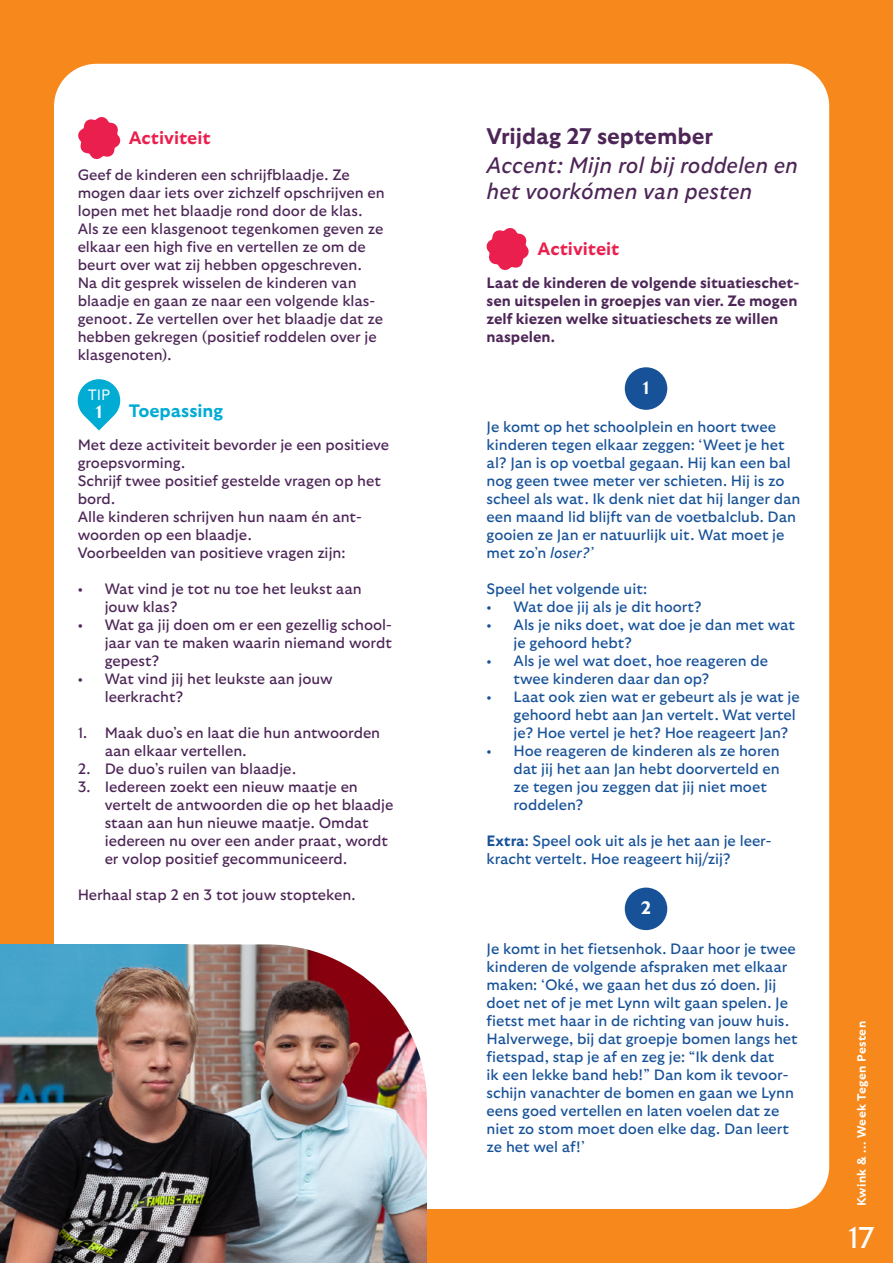
<style>
.page{position:relative;width:893px;height:1263px;background:#f7891c}
.page>*{position:absolute;margin:0;border:0;box-sizing:border-box;transform-origin:0 0}
.t1{font:30px "GT Ultra";color:#fff}
.t2{font:italic 22.5px/25.5px "GT Ultra";color:#4d2657}
.t3{font:700 22.5px "GT Ultra";color:#4d2657}
.t4{font:700 18px "GT Ultra";color:#eb1f4d}
.t5{font:700 18px "GT Ultra";color:#00abd4}
.t6{font:700 18px "GT Ultra";color:#fff}
.t7{font:15px/18px "GT Ultra";color:#175299}
.t8{font:15px/18px "GT Ultra";color:#4d2657}
.t9{font:700 15px/18px "GT Ultra";color:#4d2657}
.t10{font:300 15px "GT Ultra";color:#fff}
.t11{font:700 12px "GT Ultra";letter-spacing:.025em;color:#fff}
.s1{font-style:italic}
.s2{font-weight:700}
</style>
<div class="page">
<div style="left:54px;top:64px;width:775px;height:1145px;background:#fff;border-radius:43px"></div>
<svg style="left:78px;top:379px;width:42px;height:52px"></svg>
<svg style="left:78px;top:117px;width:43px;height:43px"></svg>
<svg style="left:486px;top:228px;width:43px;height:42px"></svg>
<div style="left:625px;top:367px;width:42px;height:43px;background:#175299;border-radius:50%"></div>
<div style="left:625px;top:887px;width:42px;height:43px;background:#175299;border-radius:50%"></div>
<img style="left:0;top:944px;width:427px;height:319px;border-radius:159px">
<img style="left:0;top:944px;width:189px;height:160px">
<img style="left:0;top:1104px;width:427px;height:159px">
<p class="t4" style="left:129px;top:128px;width:83px">Activiteit</p>
<p class="t8" style="left:78px;top:166px;width:308px">Geef de kinderen een schrijfblaadje. Ze mogen daar iets over zichzelf opschrijven en lopen met het blaadje rond door de klas.<br>Als ze een klasgenoot tegenkomen geven ze elkaar een high five en vertellen ze om de beurt over wat zij hebben opgeschreven.<br>Na dit gesprek wisselen de kinderen van blaadje en gaan ze naar een volgende klas&shy;genoot. Ze vertellen over het blaadje dat ze hebben gekregen (positief roddelen over je klasgenoten).</p>
<p class="t10" style="left:88px;top:386px;width:24px">TIP</p>
<p class="t6" style="left:95px;top:402px;width:8px">1</p>
<p class="t5" style="left:129px;top:401px;width:96px">Toepassing</p>
<p class="t8" style="left:78px;top:436px;width:313px">Met deze activiteit bevorder je een positieve groepsvorming.<br>Schrijf twee positief gestelde vragen op het bord.<br>Alle kinderen schrijven hun naam én ant&shy;woorden op een blaadje.<br>Voorbeelden van positieve vragen zijn:</p>
<p class="t8" style="left:105px;top:580px;width:258px;text-indent:-27px">• Wat vind je tot nu toe het leukst aan jouw klas?</p>
<p class="t8" style="left:105px;top:616px;width:289px;text-align:justify;text-indent:-27px">• Wat ga jij doen om er een gezellig school&shy;jaar van te maken waarin niemand wordt gepest?</p>
<p class="t8" style="left:105px;top:670px;width:230px;text-indent:-27px">• Wat vind jij het leukste aan jouw leerkracht?</p>
<p class="t8" style="left:105px;top:724px;width:277px;text-indent:-27px">1. Maak duo’s en laat die hun antwoorden aan elkaar vertellen.</p>
<p class="t8" style="left:78px;top:760px;width:220px">2. De duo’s ruilen van blaadje.</p>
<p class="t8" style="left:105px;top:778px;width:290px;text-indent:-27px">3. Iedereen zoekt een nieuw maatje en vertelt de antwoorden die op het blaadje staan aan hun nieuwe maatje. Omdat iedereen nu over een ander praat, wordt er volop positief gecommuniceerd.</p>
<p class="t8" style="left:78px;top:886px;width:279px">Herhaal stap 2 en 3 tot jouw stopteken.</p>
<h2 class="t3" style="left:487px;top:123px;width:228px">Vrijdag 27 september</h2>
<h2 class="t2" style="left:487px;top:153px;width:313px">Accent: Mijn rol bij roddelen en het voorkómen van pesten</h2>
<p class="t4" style="left:538px;top:239px;width:83px">Activiteit</p>
<p class="t9" style="left:487px;top:274px;width:314px">Laat de kinderen de volgende situatieschet&shy;sen uitspelen in groepjes van vier. Ze mogen zelf kiezen welke situatieschets ze willen naspelen.</p>
<p class="t6" style="left:643px;top:377px;width:8px">1</p>
<p class="t7" style="left:487px;top:418px;width:315px">Je komt op het schoolplein en hoort twee kinderen tegen elkaar zeggen: ‘Weet je het al? Jan is op voetbal gegaan. Hij kan een bal nog geen twee meter ver schieten. Hij is zo scheel als wat. Ik denk niet dat hij langer dan een maand lid blijft van de voetbalclub. Dan gooien ze Jan er natuurlijk uit. Wat moet je met zo’n <span class="s1">loser?’</span></p>
<p class="t7" style="left:487px;top:580px;width:162px">Speel het volgende uit:</p>
<p class="t7" style="left:487px;top:598px;width:217px">• Wat doe jij als je dit hoort?</p>
<p class="t7" style="left:514px;top:616px;width:283px;text-indent:-27px">• Als je niks doet, wat doe je dan met wat je gehoord hebt?</p>
<p class="t7" style="left:514px;top:652px;width:256px;text-indent:-27px">• Als je wel wat doet, hoe reageren de twee kinderen daar dan op?</p>
<p class="t7" style="left:514px;top:688px;width:288px;text-indent:-27px">• Laat ook zien wat er gebeurt als je wat je gehoord hebt aan Jan vertelt. Wat vertel je? Hoe vertel je het? Hoe reageert Jan?</p>
<p class="t7" style="left:514px;top:742px;width:268px;text-indent:-27px">• Hoe reageren de kinderen als ze horen dat jij het aan Jan hebt doorverteld en ze tegen jou zeggen dat jij niet moet roddelen?</p>
<p class="t7" style="left:487px;top:832px;width:287px"><span class="s2">Extra</span>: Speel ook uit als je het aan je leer&shy;kracht vertelt. Hoe reageert hij/zij?</p>
<p class="t6" style="left:641px;top:898px;width:12px">2</p>
<p class="t7" style="left:487px;top:940px;width:313px">Je komt in het fietsenhok. Daar hoor je twee kinderen de volgende afspraken met elkaar maken: ‘Oké, we gaan het dus zó doen. Jij doet net of je met Lynn wilt gaan spelen. Je fietst met haar in de richting van jouw huis.<br>Halverwege, bij dat groepje bomen langs het fietspad, stap je af en zeg je: “Ik denk dat<br>ik een lekke band heb!” Dan kom ik tevoor&shy;schijn vanachter de bomen en gaan we Lynn eens goed vertellen en laten voelen dat ze niet zo stom moet doen elke dag. Dan leert ze het wel af!’</p>
<p class="t11" style="left:855px;top:1206px;width:186px;rotate:-90deg">Kwink &amp; ... Week Tegen Pesten</p>
<h1 class="t1" style="left:848px;top:1221px;width:28px">17</h1>
</div>
